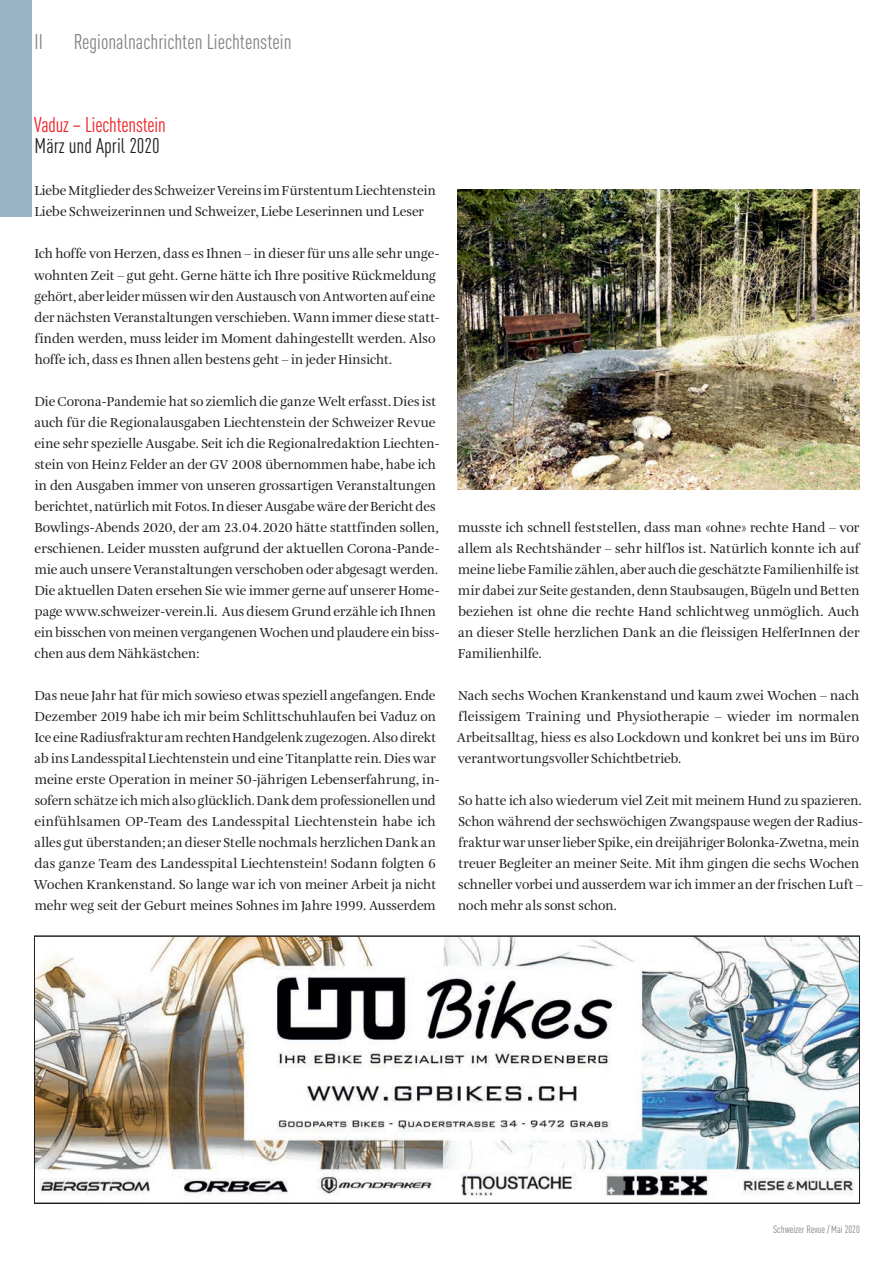
<style>
.page{position:relative;width:894px;height:1263px;background:#fff}
.page>*{position:absolute;margin:0;border:0;box-sizing:border-box;transform-origin:0 0}
.t1{font:condensed 21px "DINOT";color:#808285}
.t2{font:condensed 21px "DINOT";letter-spacing:-.01em;color:#ee1d23}
.t3{font:condensed 21px "DINOT";color:#231f20}
.t4{font:13.5px/21px "Amalia Pro";color:#231f20}
.t5{font:condensed 10.5px "DINOT";color:#808285}
</style>
<div class="page">
<div style="left:0;top:0;width:32px;height:216px;background:#99b3c6"></div>
<img style="left:36px;top:938px;width:821px;height:258px">
<img style="left:457px;top:189px;width:402px;height:300px">
<h1 class="t1" style="left:35px;top:30px;width:10px">II</h1>
<h1 class="t1" style="left:74px;top:30px;width:219px">Regionalnachrichten Liechtenstein</h1>
<h1 class="t2" style="left:34px;top:113px;width:133px">Vaduz – Liechtenstein</h1>
<h1 class="t3" style="left:35px;top:134px;width:126px">März und April 2020</h1>
<p class="t4" style="left:35px;top:181px;width:402px">Liebe Mitglieder des Schweizer Vereins im Fürstentum Liechtenstein<br>Liebe Schweizerinnen und Schweizer, Liebe Leserinnen und Leser</p>
<p class="t4" style="left:34px;top:244px;width:407px">Ich hoffe von Herzen, dass es Ihnen – in dieser für uns alle sehr unge&shy;wohnten Zeit – gut geht. Gerne hätte ich Ihre positive Rückmeldung gehört, aber leider müssen wir den Austausch von Antworten auf eine der nächsten Veranstaltungen verschieben. Wann immer diese statt&shy;finden werden, muss leider im Moment dahingestellt werden. Also hoffe ich, dass es Ihnen allen bestens geht – in jeder Hinsicht.</p>
<p class="t4" style="left:35px;top:391px;width:406px">Die Corona-Pandemie hat so ziemlich die ganze Welt erfasst. Dies ist auch für die Regionalausgaben Liechtenstein der Schweizer Revue eine sehr spezielle Ausgabe. Seit ich die Regionalredaktion Liechten&shy;stein von Heinz Felder an der GV 2008 übernommen habe, habe ich in den Ausgaben immer von unseren grossartigen Veranstaltungen berichtet, natürlich mit Fotos. In dieser Ausgabe wäre der Bericht des Bowlings-Abends 2020, der am 23.04.2020 hätte stattfinden sollen, erschienen. Leider mussten aufgrund der aktuellen Corona-Pande&shy;mie auch unsere Veranstaltungen verschoben oder abgesagt werden.<br>Die aktuellen Daten ersehen Sie wie immer gerne auf unserer Home&shy;page www.schweizer-verein.li. Aus diesem Grund erzähle ich Ihnen ein bisschen von meinen vergangenen Wochen und plaudere ein biss&shy;chen aus dem Nähkästchen:</p>
<p class="t4" style="left:34px;top:685px;width:407px">Das neue Jahr hat für mich sowieso etwas speziell angefangen. Ende Dezember 2019 habe ich mir beim Schlittschuhlaufen bei Vaduz on Ice eine Radiusfraktur am rechten Handgelenk zugezogen. Also direkt ab ins Landesspital Liechtenstein und eine Titanplatte rein. Dies war meine erste Operation in meiner 50-jährigen Lebenserfahrung, in&shy;sofern schätze ich mich also glücklich. Dank dem professionellen und einfühlsamen OP-Team des Landesspital Liechtenstein habe ich alles gut überstanden; an dieser Stelle nochmals herzlichen Dank an das ganze Team des Landesspital Liechtenstein! Sodann folgten 6<br>Wochen Krankenstand. So lange war ich von meiner Arbeit ja nicht mehr weg seit der Geburt meines Sohnes im Jahre 1999. Ausserdem</p>
<p class="t4" style="left:458px;top:517px;width:403px;text-align:justify">musste ich schnell feststellen, dass man «ohne» rechte Hand – vor allem als Rechtshänder – sehr hilflos ist. Natürlich konnte ich auf meine liebe Familie zählen, aber auch die geschätzte Familienhilfe ist mir dabei zur Seite gestanden, denn Staubsaugen, Bügeln und Betten beziehen ist ohne die rechte Hand schlichtweg unmöglich. Auch an dieser Stelle herzlichen Dank an die fleissigen HelferInnen der Familienhilfe.</p>
<p class="t4" style="left:456px;top:685px;width:404px;text-align:justify">Nach sechs Wochen Krankenstand und kaum zwei Wochen – nach fleissigem Training und Physiotherapie – wieder im normalen Arbeitsalltag, hiess es also Lockdown und konkret bei uns im Büro verantwortungsvoller Schichtbetrieb.</p>
<p class="t4" style="left:458px;top:790px;width:406px">So hatte ich also wiederum viel Zeit mit meinem Hund zu spazieren.<br>Schon während der sechswöchigen Zwangspause wegen der Radius&shy;fraktur war unser lieber Spike, ein dreijähriger Bolonka-Zwetna, mein treuer Begleiter an meiner Seite. Mit ihm gingen die sechs Wochen schneller vorbei und ausserdem war ich immer an der frischen Luft – noch mehr als sonst schon.</p>
<p class="t5" style="left:772px;top:1223px;width:88px">Schweizer Revue / Mai 2020</p>
</div>
